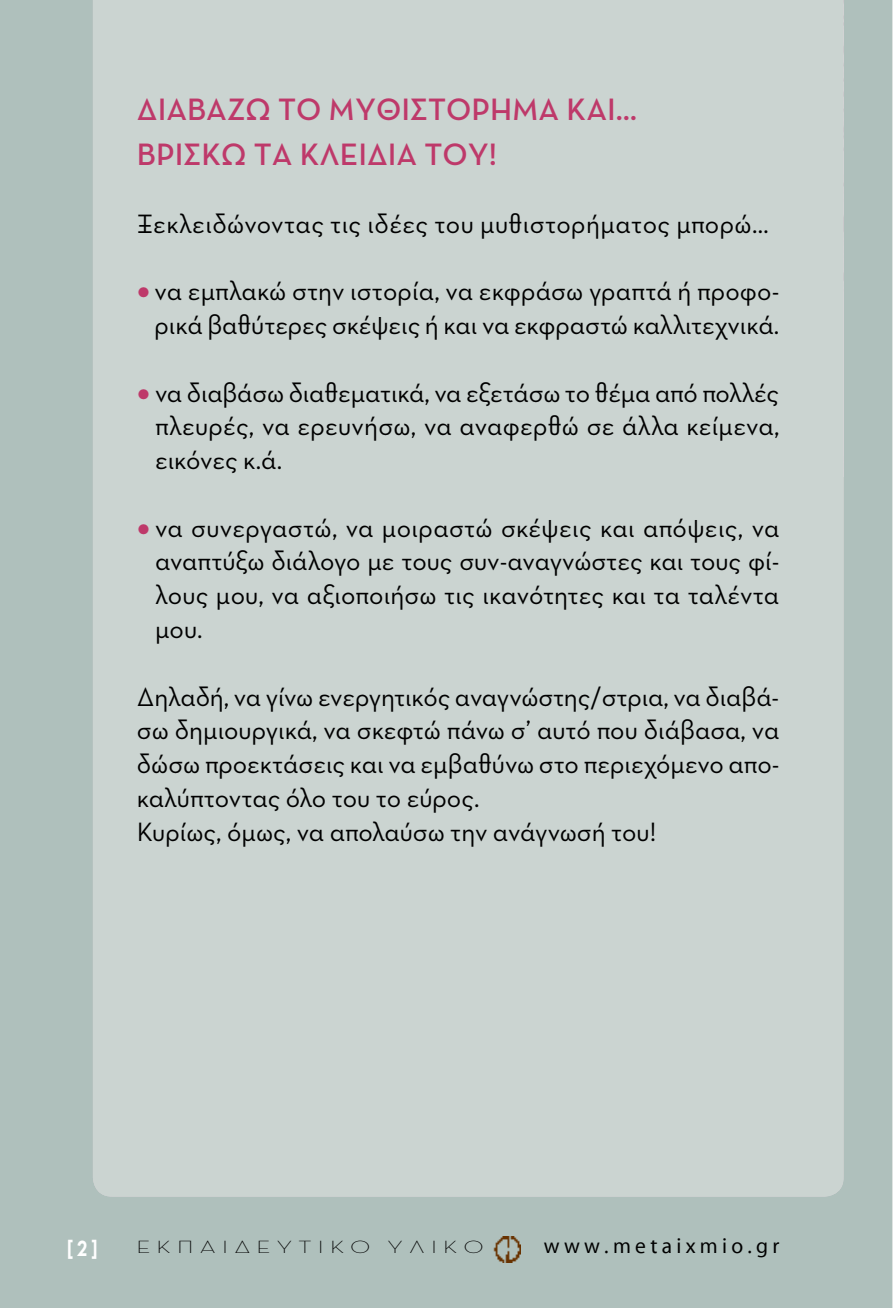
<style>
.page{position:relative;width:893px;height:1308px;background:#fff}
.page>*{position:absolute;margin:0;border:0;box-sizing:border-box;transform-origin:0 0}
.t1{font:31.5px/45px "Neutraface Text Demi Alt";color:#be396a}
.t2{font:27px/33.8px "Neutraface Text Book Alt";color:#000;text-align:justify}
.t3{font:700 22.5px "Neutraface Text";color:#fff;scale:.8 1}
.t4{font:21.6px "Myriad Greek";letter-spacing:.2em;color:#000}
.t5{font:300 18px "Neutraface Display";letter-spacing:.25em;color:#000;scale:1.39 1}
.s1{font-size:22.5px;color:#be396a}
</style>
<div class="page">
<hr style="left:890px;top:0;width:3px;height:1307px;background:#dee3e1">
<div style="left:0;top:0;width:892px;height:1307px;background:#afc0bc"></div>
<div style="left:93px;top:0;width:750px;height:1196px;background:#cbd4d1"></div>
<img style="left:493px;top:1236px;width:28px;height:26px">
<p class="t1" style="left:137px;top:85px;width:502px">ΔΙΑΒΆΖΩ ΤΟ ΜΥΘΙΣΤΌΡΗΜΑ ΚΑΙ…<br>ΒΡΊΣΚΩ ΤΑ ΚΛΕΙΔΙΆ ΤΟΥ!</p>
<p class="t2" style="left:137px;top:205px;width:633px">Ξεκλειδώνοντας τις ιδέες του μυθιστορήματος μπορώ…</p>
<p class="t2" style="left:137px;top:272px;width:644px;text-align:right"><span class="s1">●</span> να εμπλακώ στην ιστορία, να εκφράσω γραπτά ή προφο&shy;ρικά βαθύτερες σκέψεις ή και να εκφραστώ καλλιτεχνικά.</p>
<p class="t2" style="left:155px;top:373px;width:626px;text-indent:-18px"><span class="s1">●</span> να διαβάσω διαθεματικά, να εξετάσω το θέμα από πολλές πλευρές, να ερευνήσω, να αναφερθώ σε άλλα κείμενα, εικόνες κ.ά.</p>
<p class="t2" style="left:155px;top:508px;width:626px;text-indent:-18px"><span class="s1">●</span> να συνεργαστώ, να μοιραστώ σκέψεις και απόψεις, να αναπτύξω διάλογο με τους συν-αναγνώστες και τους φί&shy;λους μου, να αξιοποιήσω τις ικανότητες και τα ταλέντα μου.</p>
<p class="t2" style="left:137px;top:677px;width:644px;text-align:left">Δηλαδή, να γίνω ενεργητικός αναγνώστης/στρια, να διαβά&shy;σω δημιουργικά, να σκεφτώ πάνω σ’ αυτό που διάβασα, να δώσω προεκτάσεις και να εμβαθύνω στο περιεχόμενο απο&shy;καλύπτοντας όλο του το εύρος.<br>Κυρίως, όμως, να απολαύσω την ανάγνωσή του!</p>
<p class="t3" style="left:67px;top:1230px;width:39px">[ 2 ]</p>
<p class="t5" style="left:136px;top:1235px;width:251px">ΕΚΠΑΙΔΕΥΤΙΚO ΥΛΙΚO</p>
<p class="t4" style="left:544px;top:1235px;width:237px">www.metaixmio.gr</p>
</div>
